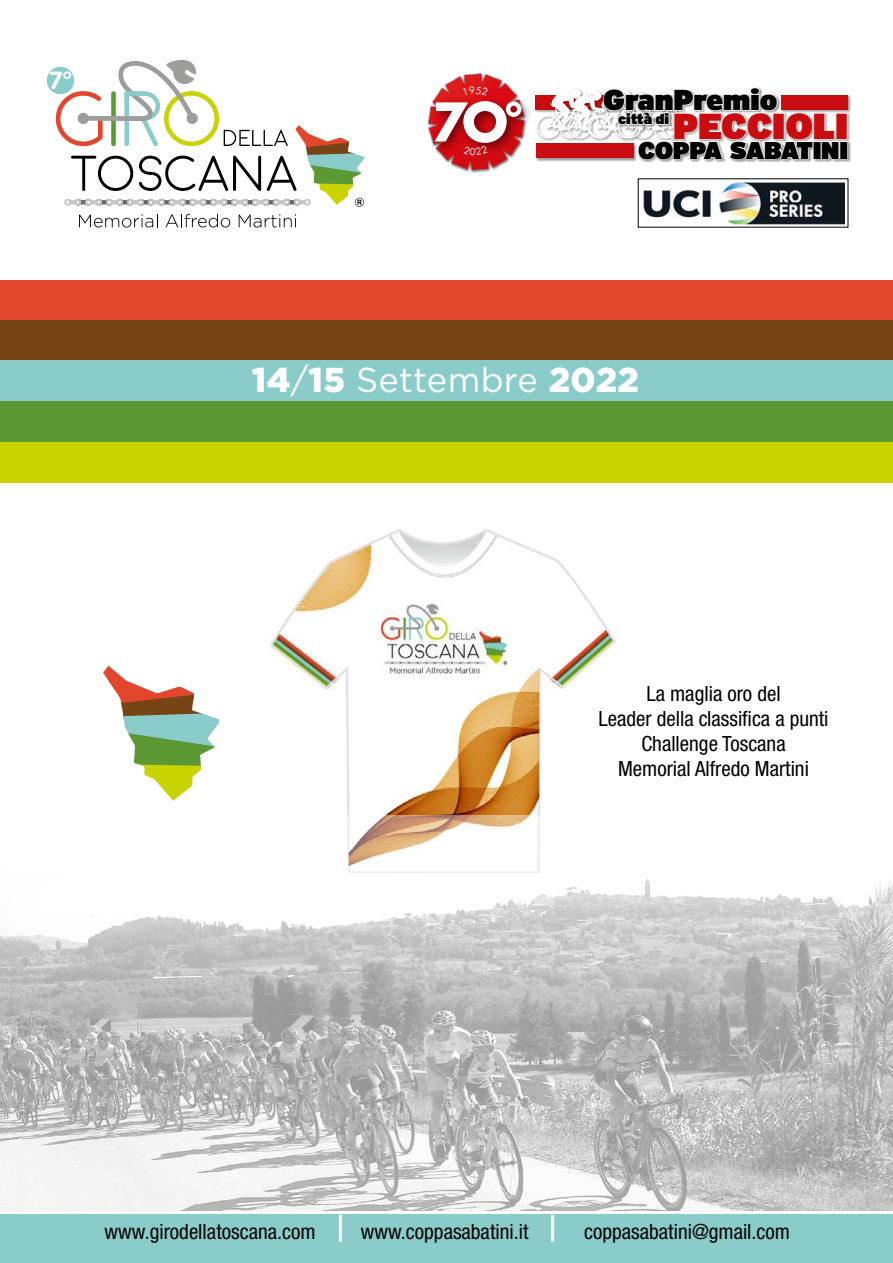
<style>
.page{position:relative;width:893px;height:1263px;background:#fff}
.page>*{position:absolute;margin:0;border:0;box-sizing:border-box;transform-origin:0 0}
.t1{font:700 51.9px "Futura Std";color:#fff}
.t2{font:900 36.15px "Interstate";color:#c90c0f}
.t3{font:34.5px "Gotham";letter-spacing:.01em;color:#fff}
.t4{font:900 28.8px "Interstate";color:#000}
.t5{font:700 24.45px "VAG Rounded Std";color:#fff}
.t6{font:900 24.3px "Interstate";letter-spacing:-.01em;color:#000}
.t7{font:condensed 21px/25.2px "Helvetica Neue LT Std";color:#000;text-align:center}
.t8{font:900 14.55px "Interstate";color:#000}
.s1{font-weight:900}
</style>
<div class="page">
<img style="left:269px;top:529px;width:347px;height:287px">
<img style="left:0;top:816px;width:893px;height:395px">
<div style="left:0;top:280px;width:893px;height:40px;background:#e2472d"></div>
<div style="left:0;top:320px;width:893px;height:41px;background:#764415"></div>
<div style="left:0;top:360px;width:893px;height:41px;background:#89ccca"></div>
<div style="left:0;top:442px;width:893px;height:41px;background:#c8d300"></div>
<div style="left:0;top:401px;width:893px;height:41px;background:#5c9833"></div>
<svg style="left:103px;top:666px;width:116px;height:135px"></svg>
<div style="left:0;top:1215px;width:893px;height:48px;background:#89ccca"></div>
<hr style="left:339px;top:1215px;width:3px;height:27px;background:#fff">
<hr style="left:551px;top:1215px;width:3px;height:27px;background:#fff">
<svg style="left:79px;top:214px;width:79px;height:13px"></svg>
<svg style="left:166px;top:214px;width:64px;height:13px"></svg>
<svg style="left:239px;top:214px;width:57px;height:13px"></svg>
<svg style="left:56px;top:59px;width:309px;height:148px"></svg>
<div style="left:47px;top:67px;width:27px;height:27px;background:#89ccca;border-radius:50%"></div>
<img style="left:643px;top:181px;width:201px;height:44px">
<div style="left:535px;top:95px;width:78px;height:19px;background:#000;opacity:.4"></div>
<div style="left:535px;top:95px;width:75px;height:15px;background:#c90c0f"></div>
<div style="left:673px;top:112px;width:178px;height:31px;background:#000;opacity:.4"></div>
<div style="left:836px;top:113px;width:12px;height:26px;border:2px solid #fff"></div>
<div style="left:637px;top:140px;width:214px;height:23px;background:#000;opacity:.4"></div>
<svg style="left:537px;top:87px;width:303px;height:74px"></svg>
<div style="left:839px;top:141px;width:9px;height:18px;border:2px solid #fff"></div>
<div style="left:536px;top:143px;width:101px;height:19px;background:#000;opacity:.4"></div>
<div style="left:536px;top:143px;width:98px;height:15px;background:#c90c0f"></div>
<div style="left:781px;top:95px;width:71px;height:19px;background:#000;opacity:.4"></div>
<div style="left:781px;top:95px;width:67px;height:15px;background:#c90c0f"></div>
<img style="left:427px;top:73px;width:92px;height:100px">
<div style="left:429px;top:96px;width:105px;height:59px;background:#000;opacity:.55"></div>
<svg style="left:463px;top:86px;width:25px;height:9px"></svg>
<svg style="left:464px;top:146px;width:24px;height:9px"></svg>
<p class="t5" style="left:49px;top:66px;width:24px">7°</p>
<h1 class="t1" style="left:432px;top:88px;width:93px">7O°</h1>
<h3 class="t4" style="left:603px;top:82px;width:175px">GranPremio</h3>
<h2 class="t2" style="left:673px;top:103px;width:177px">PECCIOLI</h2>
<p class="t8" style="left:618px;top:110px;width:53px">città di</p>
<p class="t6" style="left:638px;top:135px;width:212px">COPPA SABATINI</p>
<h3 class="t3" style="left:252px;top:358px;width:389px"><span class="s1">14</span>/<span class="s1">15</span> Settembre <span class="s1">2022</span></h3>
<p class="t7" style="left:598px;top:681px;width:232px">La maglia oro del<br>Leader della classifica a punti<br>Challenge Toscana<br>Memorial Alfredo Martini</p>
<p class="t7" style="left:105px;top:1218px;width:212px">www.girodellatoscana.com</p>
<p class="t7" style="left:361px;top:1218px;width:169px">www.coppasabatini.it</p>
<p class="t7" style="left:584px;top:1218px;width:207px">coppasabatini@gmail.com</p>
</div>
